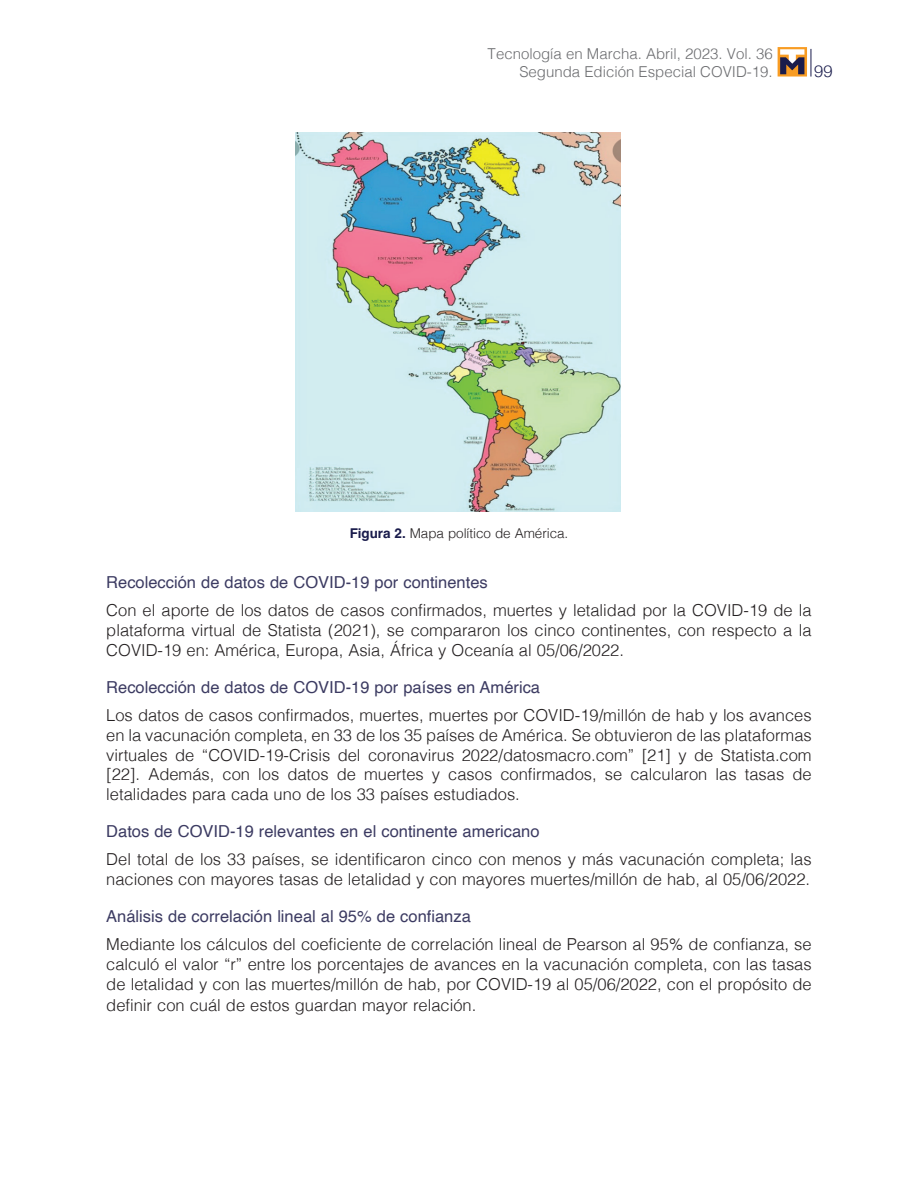
<style>
.page{position:relative;width:918px;height:1188px;background:#fff}
.page>*{position:absolute;margin:0;border:0;box-sizing:border-box;transform-origin:0 0}
.t1{font:300 16.5px/19.8px "Helvetica";color:#231f20;text-align:justify}
.t2{font:16.5px "Helvetica";color:#3c3b62}
.t3{font:300 16.5px "Helvetica Neue";color:#1a1c4c}
.t4{font:300 15px/18px "Helvetica";color:#6c6d70;text-align:right}
.t5{font:300 13.5px "Helvetica";letter-spacing:-.005em;color:#231f20}
.s1{font-weight:700;color:#1a1c4c}
</style>
<div class="page">
<svg style="left:811px;top:49px;width:1px;height:28px"></svg>
<svg style="left:778px;top:47px;width:29px;height:30px"></svg>
<svg style="left:780px;top:49px;width:24px;height:25px"></svg>
<img style="left:296px;top:132px;width:325px;height:380px">
<p class="t4" style="left:488px;top:43px;width:287px">Tecnología en Marcha. Abril, 2023. Vol. 36<br>Segunda Edición Especial COVID-19.</p>
<p class="t3" style="left:814px;top:57px;width:20px">99</p>
<p class="t5" style="left:350px;top:522px;width:220px"><span class="s1">Figura 2.</span> Mapa político de América.</p>
<p class="t2" style="left:106px;top:569px;width:383px">Recolección de datos de COVID-19 por continentes</p>
<p class="t1" style="left:106px;top:599px;width:707px">Con el aporte de los datos de casos confirmados, muertes y letalidad por la COVID-19 de la plataforma virtual de Statista (2021), se compararon los cinco continentes, con respecto a la COVID-19 en: América, Europa, Asia, África y Oceanía al 05/06/2022.</p>
<p class="t2" style="left:106px;top:674px;width:435px">Recolección de datos de COVID-19 por países en América</p>
<p class="t1" style="left:106px;top:704px;width:707px">Los datos de casos confirmados, muertes, muertes por COVID-19/millón de hab y los avances en la vacunación completa, en 33 de los 35 países de América. Se obtuvieron de las plataformas virtuales de “COVID-19-Crisis del coronavirus 2022/datosmacro.com” [21] y de Statista.com [22]. Además, con los datos de muertes y casos confirmados, se calcularon las tasas de letalidades para cada uno de los 33 países estudiados.</p>
<p class="t2" style="left:106px;top:819px;width:435px">Datos de COVID-19 relevantes en el continente americano</p>
<p class="t1" style="left:106px;top:848px;width:707px">Del total de los 33 países, se identificaron cinco con menos y más vacunación completa; las naciones con mayores tasas de letalidad y con mayores muertes/millón de hab, al 05/06/2022.</p>
<p class="t2" style="left:106px;top:903px;width:366px">Análisis de correlación lineal al 95% de confianza</p>
<p class="t1" style="left:106px;top:933px;width:707px">Mediante los cálculos del coeficiente de correlación lineal de Pearson al 95% de confianza, se calculó el valor “r” entre los porcentajes de avances en la vacunación completa, con las tasas de letalidad y con las muertes/millón de hab, por COVID-19 al 05/06/2022, con el propósito de</p>
<p class="t1" style="left:106px;top:995px;width:372px">definir con cuál de estos guardan mayor relación.</p>
</div>
